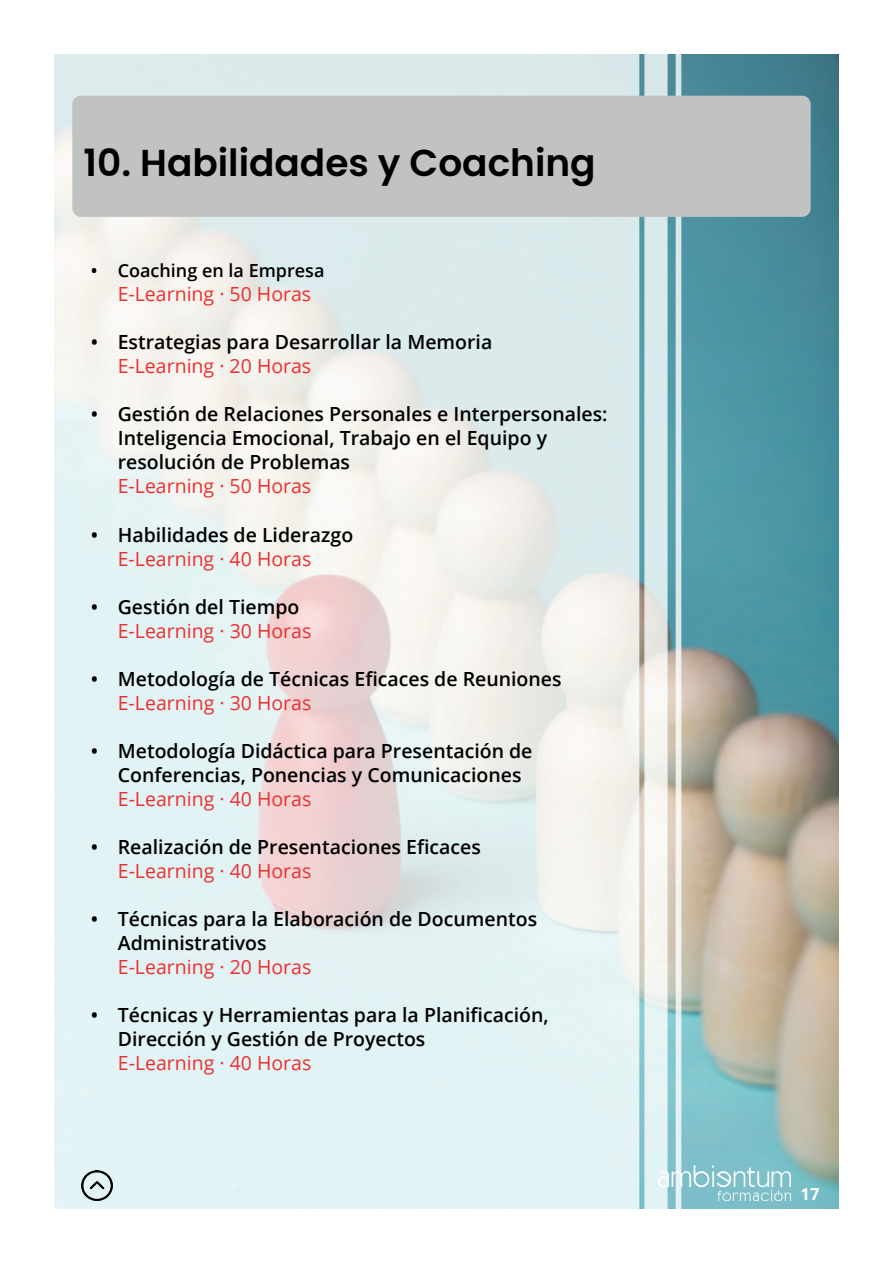
<style>
.page{position:relative;width:893px;height:1263px;background:#fff}
.page>*{position:absolute;margin:0;border:0;box-sizing:border-box;transform-origin:0 0}
.t1{font:600 37.5px "Poppins";color:#000001}
.t2{font:600 19.5px/24px "Open Sans";color:#000001}
.t3{font:19.5px "Open Sans";color:#ee2e2c}
.t4{font:600 18px "Open Sans";color:#000001}
.t5{font:700 16.5px "Open Sans";color:#fff}
</style>
<div class="page">
<img style="left:54px;top:54px;width:785px;height:1155px">
<div style="left:72px;top:96px;width:739px;height:121px;background:#c1c3c2;border-radius:9px"></div>
<img style="left:659px;top:1165px;width:131px;height:35px">
<img style="left:82px;top:1170px;width:30px;height:31px">
<h1 class="t1" style="left:84px;top:141px;width:514px">10. Habilidades y Coaching</h1>
<p class="t4" style="left:91px;top:259px;width:235px">• Coaching en la Empresa</p>
<p class="t3" style="left:118px;top:281px;width:195px">E-Learning · 50 Horas</p>
<p class="t2" style="left:91px;top:330px;width:403px">• Estrategias para Desarrollar la Memoria</p>
<p class="t3" style="left:118px;top:353px;width:195px">E-Learning · 20 Horas</p>
<p class="t2" style="left:118px;top:402px;width:491px;text-indent:-27px">• Gestión de Relaciones Personales e Interpersonales:<br>Inteligencia Emocional, Trabajo en el Equipo y resolución de Problemas</p>
<p class="t3" style="left:118px;top:473px;width:195px">E-Learning · 50 Horas</p>
<p class="t2" style="left:91px;top:522px;width:264px">• Habilidades de Liderazgo</p>
<p class="t3" style="left:118px;top:545px;width:195px">E-Learning · 40 Horas</p>
<p class="t2" style="left:91px;top:594px;width:210px">• Gestión del Tiempo</p>
<p class="t3" style="left:118px;top:617px;width:195px">E-Learning · 30 Horas</p>
<p class="t2" style="left:91px;top:666px;width:472px">• Metodología de Técnicas Eficaces de Reuniones</p>
<p class="t3" style="left:118px;top:689px;width:195px">E-Learning · 30 Horas</p>
<p class="t2" style="left:118px;top:738px;width:416px;text-indent:-27px">• Metodología Didáctica para Presentación de<br>Conferencias, Ponencias y Comunicaciones</p>
<p class="t3" style="left:118px;top:785px;width:195px">E-Learning · 40 Horas</p>
<p class="t2" style="left:91px;top:834px;width:392px">• Realización de Presentaciones Eficaces</p>
<p class="t3" style="left:118px;top:857px;width:195px">E-Learning · 40 Horas</p>
<p class="t2" style="left:118px;top:906px;width:421px;text-indent:-27px">• Técnicas para la Elaboración de Documentos<br>Administrativos</p>
<p class="t3" style="left:118px;top:953px;width:195px">E-Learning · 20 Horas</p>
<p class="t2" style="left:118px;top:1002px;width:432px;text-indent:-27px">• Técnicas y Herramientas para la Planificación,<br>Dirección y Gestión de Proyectos</p>
<p class="t3" style="left:118px;top:1049px;width:195px">E-Learning · 40 Horas</p>
<p class="t5" style="left:801px;top:1183px;width:20px">17</p>
</div>
